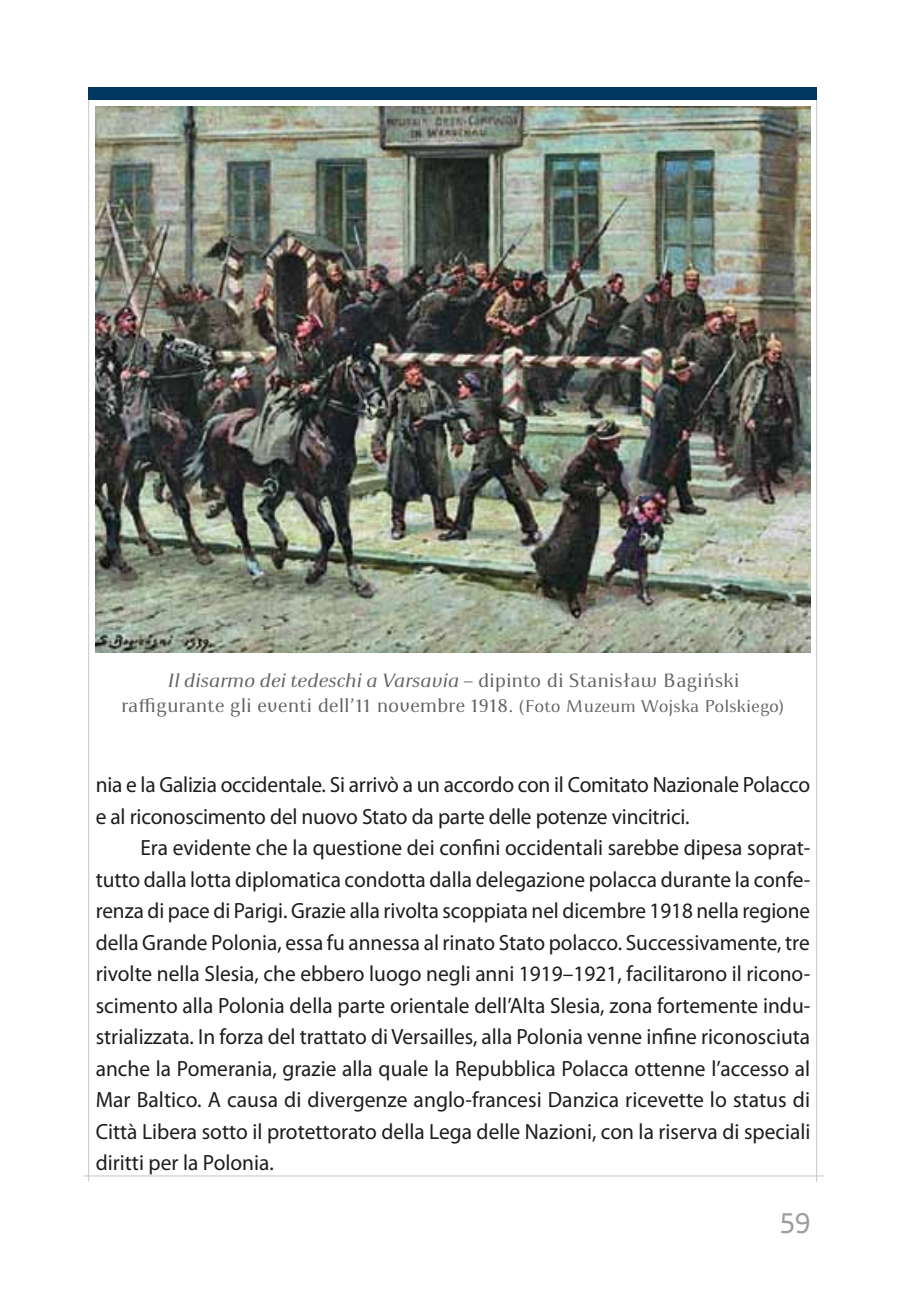
<style>
.page{position:relative;width:906px;height:1302px;background:#fff}
.page>*{position:absolute;margin:0;border:0;box-sizing:border-box;transform-origin:0 0}
.t1{font:31.5px "Apolonia Nova OT";color:#9d9d9c}
.t2{font:22.05px/31.5px "Myriad Pro";letter-spacing:-.01em;color:#1d1d1b}
.t3{font:20.25px/24.3px "Apolonia";letter-spacing:.005em;color:#646363;text-align:center}
.s1{font-style:italic}
.s2{font-size:18px}
</style>
<div class="page">
<hr style="left:816px;top:99px;width:1px;height:1082px;background:#c6c6c6">
<hr style="left:88px;top:99px;width:1px;height:1082px;background:#c6c6c6">
<hr style="left:83px;top:1175px;width:741px;height:1px;background:#c6c6c6">
<div style="left:88px;top:87px;width:729px;height:12px;background:#003761"></div>
<img style="left:96px;top:107px;width:714px;height:546px">
<p class="t3" style="left:121px;top:668px;width:665px"><span class="s1">Il disarmo dei tedeschi a Varsavia</span> – dipinto di Stanisław Bagiński raffigurante gli eventi dell’11 novembre 1918. <span class="s2">(Foto M uzeum Wojska Polskiego)</span></p>
<p class="t2" style="left:96px;top:768px;width:716px">nia e la Galizia occidentale. Si arrivò a un accordo con il Comitato Nazionale Polacco e al riconoscimento del nuovo Stato da parte delle potenze vincitrici.</p>
<p class="t2" style="left:96px;top:831px;width:716px;text-align:justify;text-indent:45px">Era evidente che la questione dei confini occidentali sarebbe dipesa soprat&shy;tutto dalla lotta diplomatica condotta dalla delegazione polacca durante la confe&shy;renza di pace di Parigi. Grazie alla rivolta scoppiata nel dicembre 1918 nella regione della Grande Polonia, essa fu annessa al rinato Stato polacco. Successivamente, tre rivolte nella Slesia, che ebbero luogo negli anni 1919–1921, facilitarono il ricono&shy;scimento alla Polonia della parte orientale dell’Alta Slesia, zona fortemente indu&shy;strializzata. In forza del trattato di Versailles, alla Polonia venne infine riconosciuta anche la Pomerania, grazie alla quale la Repubblica Polacca ottenne l’accesso al Mar Baltico. A causa di divergenze anglo-francesi Danzica ricevette lo status di Città Libera sotto il protettorato della Lega delle Nazioni, con la riserva di speciali diritti per la Polonia.</p>
<h1 class="t1" style="left:780px;top:1204px;width:32px">59</h1>
</div>
